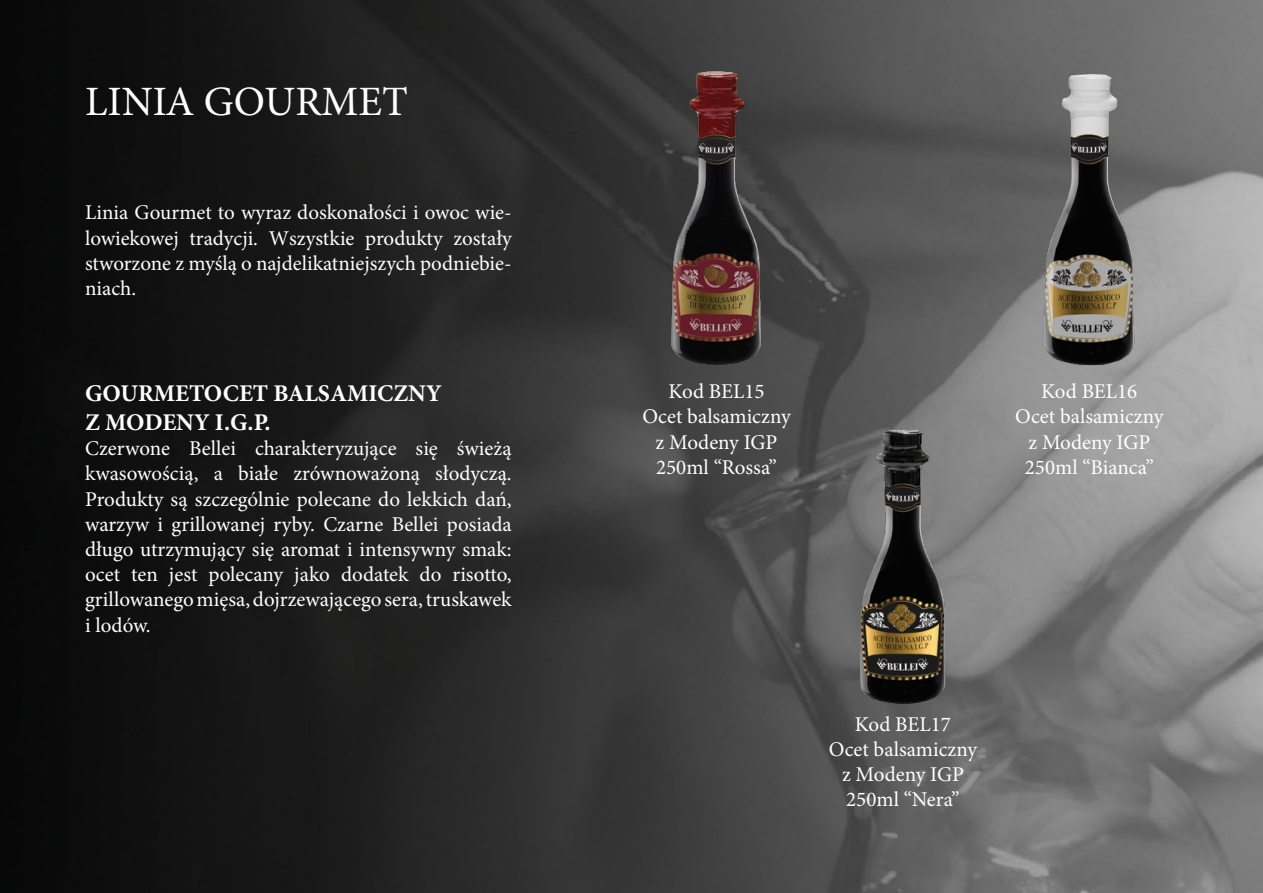
<style>
.page{position:relative;width:1263px;height:893px;background:#fff}
.page>*{position:absolute;margin:0;border:0;box-sizing:border-box;transform-origin:0 0}
.t1{font:41.85px "Minion Pro";color:#fff}
.t2{font:700 24px/28.8px "Minion Pro";color:#fff}
.t3{font:21px/25.2px "Minion Pro";color:#fff;text-align:center}
</style>
<div class="page">
<img style="left:0;top:0;width:1263px;height:893px">
<img style="left:647px;top:52px;width:139px;height:325px">
<img style="left:1019px;top:50px;width:140px;height:327px">
<img style="left:836px;top:406px;width:133px;height:310px">
<h1 class="t1" style="left:85px;top:74px;width:324px">LINIA GOURMET</h1>
<p class="t3" style="left:85px;top:200px;width:428px;text-align:justify">Linia Gourmet to wyraz doskonałości i owoc wie&shy;lowiekowej tradycji. Wszystkie produkty zostały stworzone z myślą o najdelikatniejszych podniebie&shy;niach.</p>
<p class="t2" style="left:85px;top:379px;width:358px">GOURMETOCET BALSAMICZNY<br>Z MODENY I.G.P.</p>
<p class="t3" style="left:85px;top:436px;width:428px;text-align:justify">Czerwone Bellei charakteryzujące się świeżą kwasowością, a białe zrównoważoną słodyczą.<br>Produkty są szczególnie polecane do lekkich dań, warzyw i grillowanej ryby. Czarne Bellei posiada długo utrzymujący się aromat i intensywny smak: ocet ten jest polecany jako dodatek do risotto, grillowanego mięsa, dojrzewającego sera, truskawek i lodów.</p>
<p class="t3" style="left:642px;top:379px;width:150px">Kod BEL15<br>Ocet balsamiczny z Modeny IGP<br>250ml “Rossa”</p>
<p class="t3" style="left:1015px;top:379px;width:150px">Kod BEL16<br>Ocet balsamiczny z Modeny IGP<br>250ml “Bianca”</p>
<p class="t3" style="left:829px;top:712px;width:150px">Kod BEL17<br>Ocet balsamiczny z Modeny IGP<br>250ml “Nera”</p>
</div>
